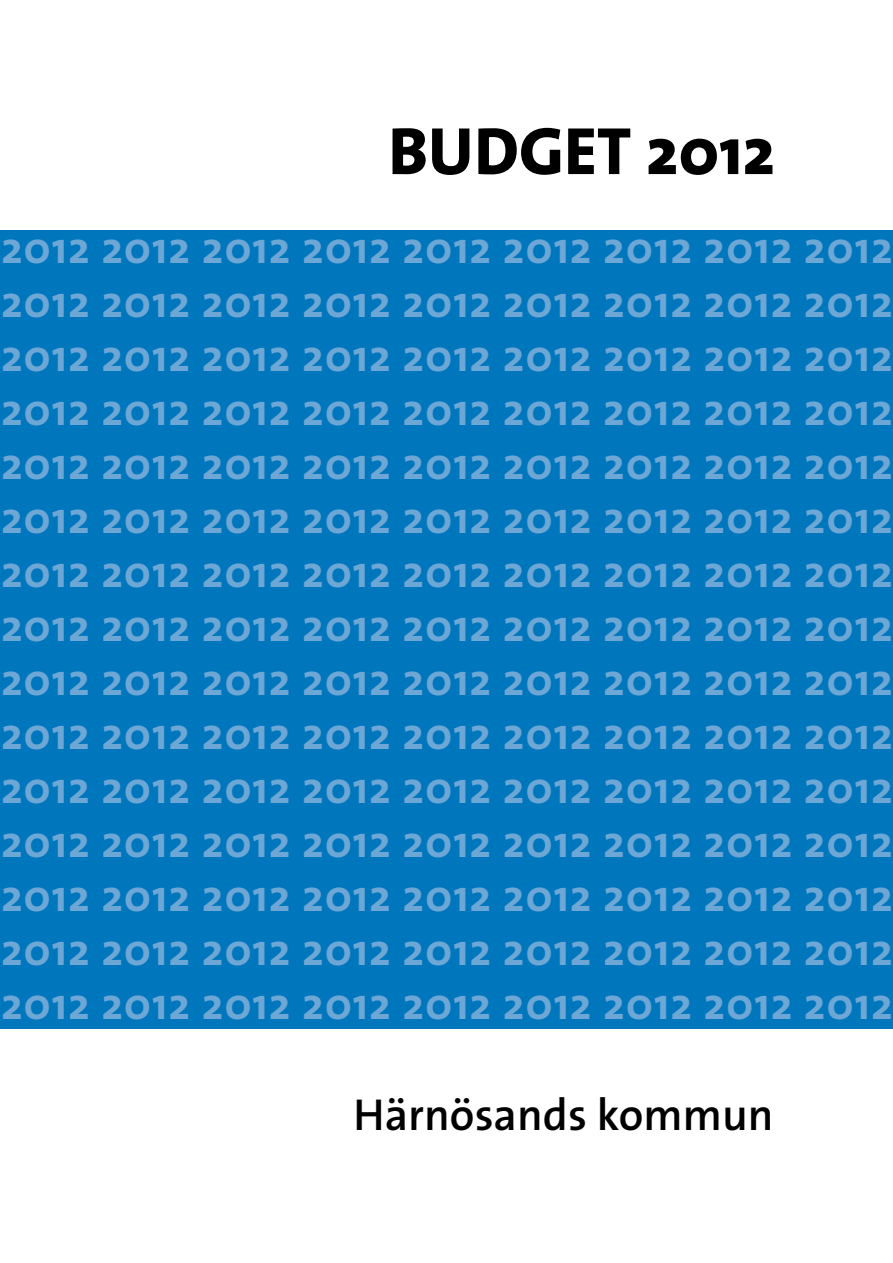
<style>
.page{position:relative;width:893px;height:1263px;background:#0076bd}
.page>*{position:absolute;margin:0;border:0;box-sizing:border-box;transform-origin:0 0}
.t1{font:800 67.5px "The Sans";color:#000}
.t2{font:700 45px/54px "The Sans";letter-spacing:.02em;color:#6ca7d6;text-align:justify}
.t3{font:600 45px "The Sans";color:#000}
</style>
<div class="page">
<div style="left:0;top:0;width:893px;height:230px;background:#fff"></div>
<div style="left:0;top:1029px;width:893px;height:234px;background:#fff"></div>
<h1 class="t1" style="left:388px;top:94px;width:388px">Budget 2012</h1>
<p class="t2" style="left:1px;top:220px;width:893px">2012 2012 2012 2012 2012 2012 2012 2012 2012<br>2012 2012 2012 2012 2012 2012 2012 2012 2012<br>2012 2012 2012 2012 2012 2012 2012 2012 2012<br>2012 2012 2012 2012 2012 2012 2012 2012 2012<br>2012 2012 2012 2012 2012 2012 2012 2012 2012<br>2012 2012 2012 2012 2012 2012 2012 2012 2012<br>2012 2012 2012 2012 2012 2012 2012 2012 2012<br>2012 2012 2012 2012 2012 2012 2012 2012 2012<br>2012 2012 2012 2012 2012 2012 2012 2012 2012<br>2012 2012 2012 2012 2012 2012 2012 2012 2012<br>2012 2012 2012 2012 2012 2012 2012 2012 2012<br>2012 2012 2012 2012 2012 2012 2012 2012 2012<br>2012 2012 2012 2012 2012 2012 2012 2012 2012<br>2012 2012 2012 2012 2012 2012 2012 2012 2012<br>2012 2012 2012 2012 2012 2012 2012 2012 2012</p>
<p class="t3" style="left:353px;top:1077px;width:422px">Härnösands kommun</p>
</div>
